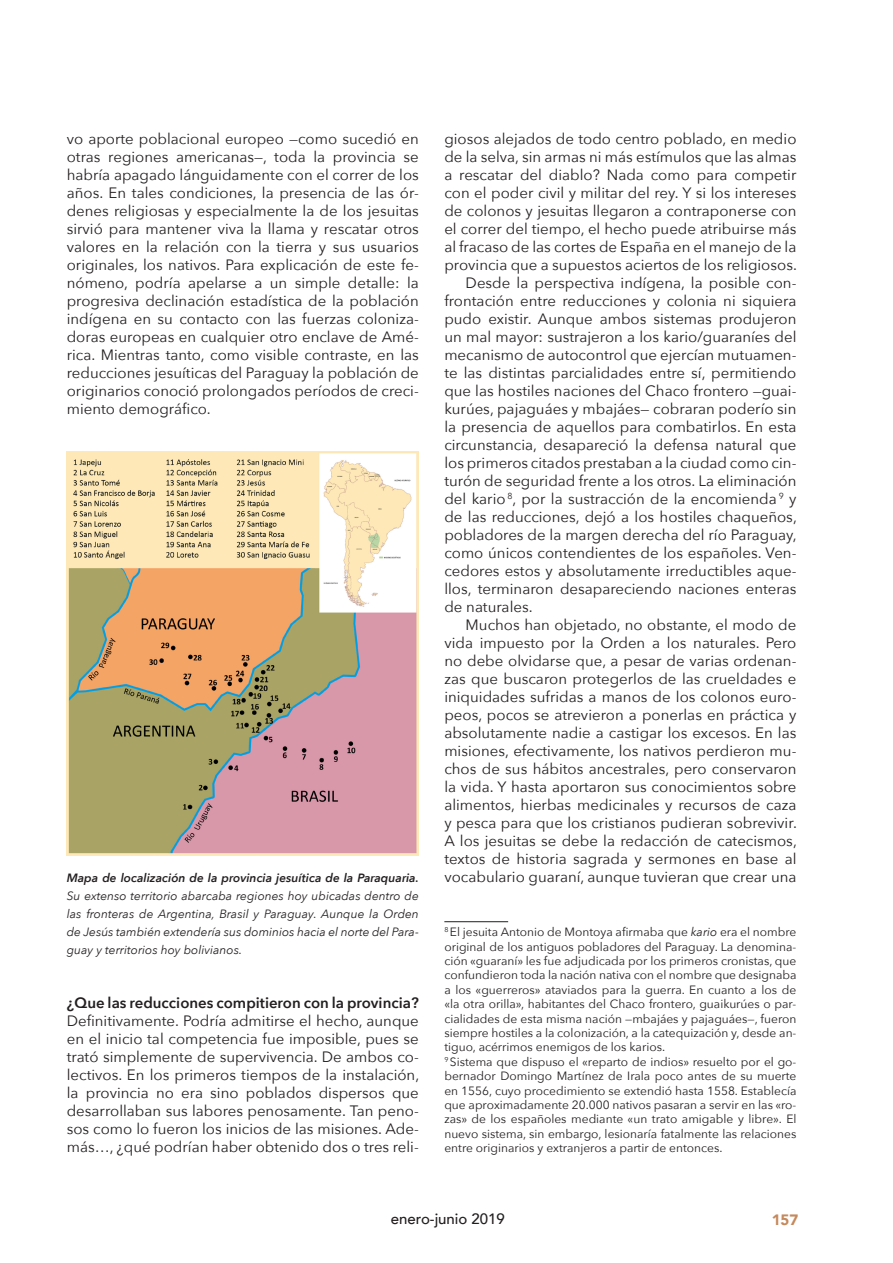
<style>
.page{position:relative;width:893px;height:1263px;background:#fff}
.page>*{position:absolute;margin:0;border:0;box-sizing:border-box;transform-origin:0 0}
.t1{font:15px/18px "Avenir Next";color:#231f20;text-align:justify}
.t2{font:600 15px "Avenir Next";color:#231f20}
.t3{font:500 15px "Avenir";color:#231f20}
.t4{font:900 15px "Avenir";color:#c6895c}
.Nota_al_pie{font:12px/14.4px "Avenir Next";color:#231f20;text-align:justify}
.t5{font:italic 12px/18px "Avenir Next";color:#231f20;text-align:justify}
.s1{font-weight:600}
.s2{font-style:italic}
</style>
<div class="page">
<hr style="left:444px;top:921px;width:64px;height:1px;background:#231f20">
<img style="left:67px;top:452px;width:352px;height:404px">
<p class="t1" style="left:67px;top:129px;width:354px">vo aporte poblacional europeo —como sucedió en otras regiones americanas—, toda la provincia se habría apagado lánguidamente con el correr de los años. En tales condiciones, la presencia de las ór&shy;denes religiosas y especialmente la de los jesuitas sirvió para mantener viva la llama y rescatar otros valores en la relación con la tierra y sus usuarios originales, los nativos. Para explicación de este fe&shy;nómeno, podría apelarse a un simple detalle: la progresiva declinación estadística de la población indígena en su contacto con las fuerzas coloniza&shy;doras europeas en cualquier otro enclave de Amé&shy;rica. Mientras tanto, como visible contraste, en las reducciones jesuíticas del Paraguay la población de originarios conoció prolongados períodos de creci&shy;miento demográfico.</p>
<p class="t5" style="left:67px;top:868px;width:354px"><span class="s1">Mapa de localización de la provincia jesuítica de la Paraquaria.<br></span>Su extenso territorio abarcaba regiones hoy ubicadas dentro de las fronteras de Argentina, Brasil y Paraguay. Aunque la Orden de Jesús también extendería sus dominios hacia el norte del Para&shy;guay y territorios hoy bolivianos.</p>
<p class="t2" style="left:67px;top:990px;width:354px">¿Que las reducciones compitieron con la provincia?</p>
<p class="t1" style="left:67px;top:1011px;width:354px">Definitivamente. Podría admitirse el hecho, aunque en el inicio tal competencia fue imposible, pues se trató simplemente de supervivencia. De ambos co&shy;lectivos. En los primeros tiempos de la instalación, la provincia no era sino poblados dispersos que desarrollaban sus labores penosamente. Tan peno&shy;sos como lo fueron los inicios de las misiones. Ade&shy;más…, ¿qué podrían haber obtenido dos o tres reli-</p>
<p class="t1" style="left:444px;top:129px;width:354px">giosos alejados de todo centro poblado, en medio de la selva, sin armas ni más estímulos que las almas a rescatar del diablo? Nada como para competir con el poder civil y militar del rey. Y si los intereses de colonos y jesuitas llegaron a contraponerse con el correr del tiempo, el hecho puede atribuirse más al fracaso de las cortes de España en el manejo de la provincia que a supuestos aciertos de los religiosos.</p>
<p class="t1" style="left:444px;top:273px;width:354px;text-indent:21px">Desde la perspectiva indígena, la posible con&shy;frontación entre reducciones y colonia ni siquiera pudo existir. Aunque ambos sistemas produjeron un mal mayor: sustrajeron a los kario/guaraníes del mecanismo de autocontrol que ejercían mutuamen&shy;te las distintas parcialidades entre sí, permitiendo que las hostiles naciones del Chaco frontero —guai&shy;kurúes, pajaguáes y mbajáes— cobraran poderío sin la presencia de aquellos para combatirlos. En esta circunstancia, desapareció la defensa natural que los primeros citados prestaban a la ciudad como cin&shy;turón de seguridad frente a los otros. La eliminación del kario <sup>8</sup>, por la sustracción de la encomienda <sup>9</sup> y de las reducciones, dejó a los hostiles chaqueños, pobladores de la margen derecha del río Paraguay, como únicos contendientes de los españoles. Ven&shy;cedores estos y absolutamente irreductibles aque&shy;llos, terminaron desapareciendo naciones enteras de naturales.</p>
<p class="t1" style="left:444px;top:615px;width:354px;text-indent:21px">Muchos han objetado, no obstante, el modo de vida impuesto por la Orden a los naturales. Pero no debe olvidarse que, a pesar de varias ordenan&shy;zas que buscaron protegerlos de las crueldades e iniquidades sufridas a manos de los colonos euro&shy;peos, pocos se atrevieron a ponerlas en práctica y absolutamente nadie a castigar los excesos. En las misiones, efectivamente, los nativos perdieron mu&shy;chos de sus hábitos ancestrales, pero conservaron la vida. Y hasta aportaron sus conocimientos sobre alimentos, hierbas medicinales y recursos de caza y pesca para que los cristianos pudieran sobrevivir.<br>A los jesuitas se debe la redacción de catecismos, textos de historia sagrada y sermones en base al vocabulario guaraní, aunque tuvieran que crear una</p>
<p class="Nota_al_pie" style="left:444px;top:924px;width:354px"><sup>8</sup> El jesuita Antonio de Montoya afirmaba que <span class="s2">kario</span> era el nombre original de los antiguos pobladores del Paraguay. La denomina&shy;ción «guaraní» les fue adjudicada por los primeros cronistas, que confundieron toda la nación nativa con el nombre que designaba a los «guerreros» ataviados para la guerra. En cuanto a los de «la otra orilla», habitantes del Chaco frontero, guaikurúes o par&shy;cialidades de esta misma nación —mbajáes y pajaguáes—, fueron siempre hostiles a la colonización, a la catequización y, desde an&shy;tiguo, acérrimos enemigos de los karios.</p>
<p class="Nota_al_pie" style="left:444px;top:1054px;width:354px"><sup>9</sup> Sistema que dispuso el «reparto de indios» resuelto por el go&shy;bernador Domingo Martínez de Irala poco antes de su muerte en 1556, cuyo procedimiento se extendió hasta 1558. Establecía que aproximadamente 20.000 nativos pasaran a servir en las «ro&shy;zas» de los españoles mediante «un trato amigable y libre». El nuevo sistema, sin embargo, lesionaría fatalmente las relaciones entre originarios y extranjeros a partir de entonces.</p>
<p class="t3" style="left:391px;top:1206px;width:116px">enero-junio 2019</p>
<p class="t4" style="left:772px;top:1206px;width:28px">157</p>
</div>
